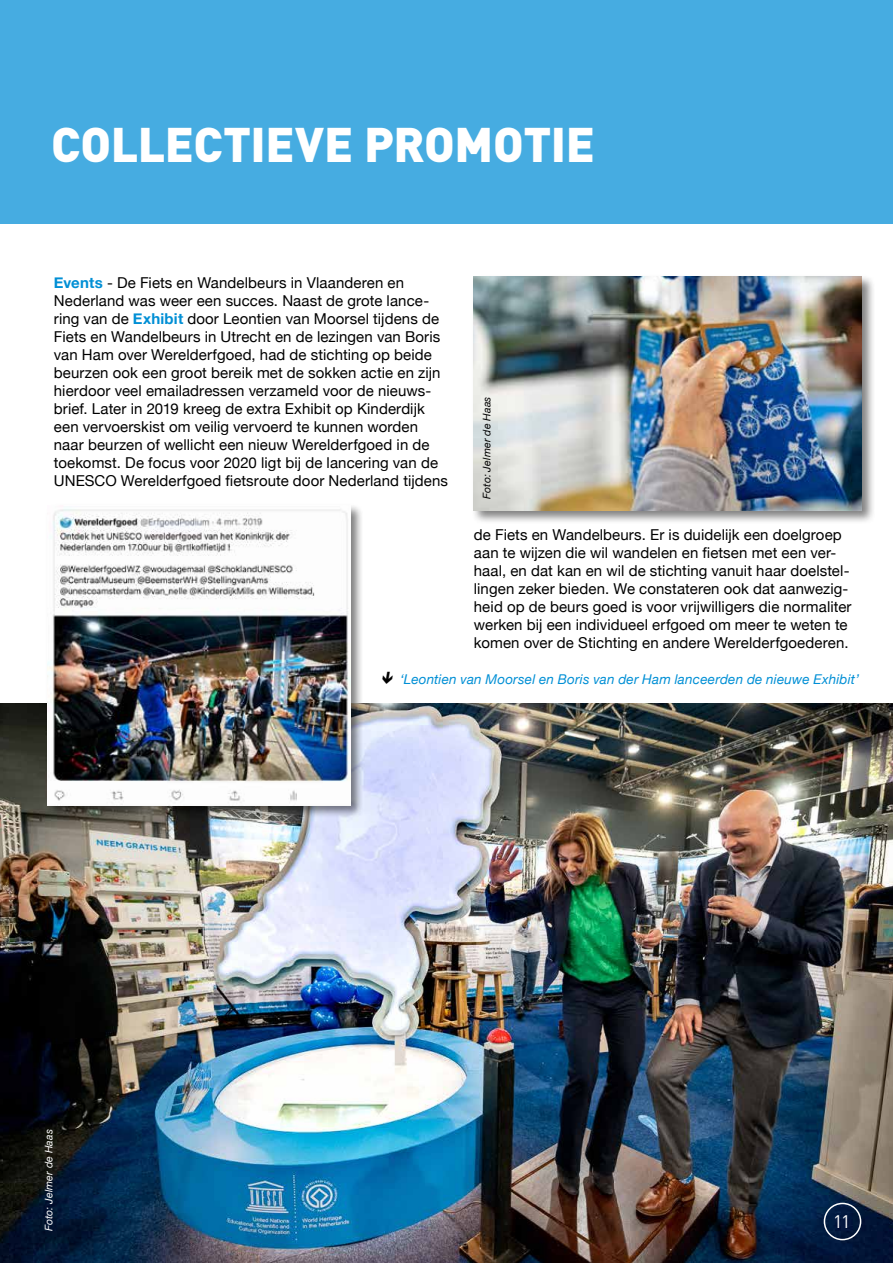
<style>
.page{position:relative;width:893px;height:1263px;background:#fff}
.page>*{position:absolute;margin:0;border:0;box-sizing:border-box;transform-origin:0 0}
.t1{font:900 48px "DIN";letter-spacing:-.01em;color:#fff}
.t2{font:18px "DIN";color:#fff}
.t3{font:15px/18px "Helvetica Neue";letter-spacing:.005em;color:#000}
.t4{font:italic 13.5px "Helvetica Neue";letter-spacing:.015em;color:#008fd5}
.t5{font:italic 10.5px "Helvetica Neue";letter-spacing:.02em;color:#000}
.t6{font:italic 10.5px "Helvetica Neue";letter-spacing:.02em;color:#fff}
.s1{font-weight:700;color:#008fd5}
</style>
<div class="page">
<div style="left:0;top:0;width:893px;height:224px;background:#46ace1"></div>
<img style="left:0;top:703px;width:893px;height:560px">
<div style="left:824px;top:1203px;width:37px;height:37px;border:2px solid #fff;border-radius:50%"></div>
<div style="left:45px;top:503px;width:319px;height:316px;background:#000;opacity:.5"></div>
<img style="left:48px;top:506px;width:303px;height:299px">
<div style="left:471px;top:274px;width:404px;height:251px;background:#000;opacity:.5"></div>
<img style="left:473px;top:276px;width:388px;height:234px">
<h1 class="t1" style="left:51px;top:113px;width:545px">COLLECTIEVE PROMOTIE</h1>
<p class="t3" style="left:54px;top:275px;width:396px"><span class="s1">Events</span> - De Fiets en Wandelbeurs in Vlaanderen en Nederland was weer een succes. Naast de grote lance&shy;ring van de <span class="s1">Exhibit</span> door Leontien van Moorsel tijdens de Fiets en Wandelbeurs in Utrecht en de lezingen van Boris van Ham over Werelderfgoed, had de stichting op beide beurzen ook een groot bereik met de sokken actie en zijn hierdoor veel emailadressen verzameld voor de nieuws&shy;brief. Later in 2019 kreeg de extra Exhibit op Kinderdijk een vervoerskist om veilig vervoerd te kunnen worden naar beurzen of wellicht een nieuw Werelderfgoed in de toekomst. De focus voor 2020 ligt bij de lancering van de UNESCO Werelderfgoed fietsroute door Nederland tijdens</p>
<p class="t5" style="left:479px;top:499px;width:104px;rotate:-90deg">Foto: Jelmer de Haas</p>
<p class="t6" style="left:41px;top:1231px;width:104px;rotate:-90deg">Foto: Jelmer de Haas</p>
<p class="t3" style="left:474px;top:527px;width:379px">de Fiets en Wandelbeurs. Er is duidelijk een doelgroep aan te wijzen die wil wandelen en fietsen met een ver&shy;haal, en dat kan en wil de stichting vanuit haar doelstel&shy;lingen zeker bieden. We constateren ook dat aanwezig&shy;heid op de beurs goed is voor vrijwilligers die normaliter werken bij een individueel erfgoed om meer te weten te komen over de Stichting en andere Werelderfgoederen.</p>
<p class="t4" style="left:400px;top:669px;width:461px">‘Leontien van Moorsel en Boris van der Ham lanceerden de nieuwe Exhibit’</p>
<p class="t2" style="left:833px;top:1210px;width:19px">11</p>
</div>
